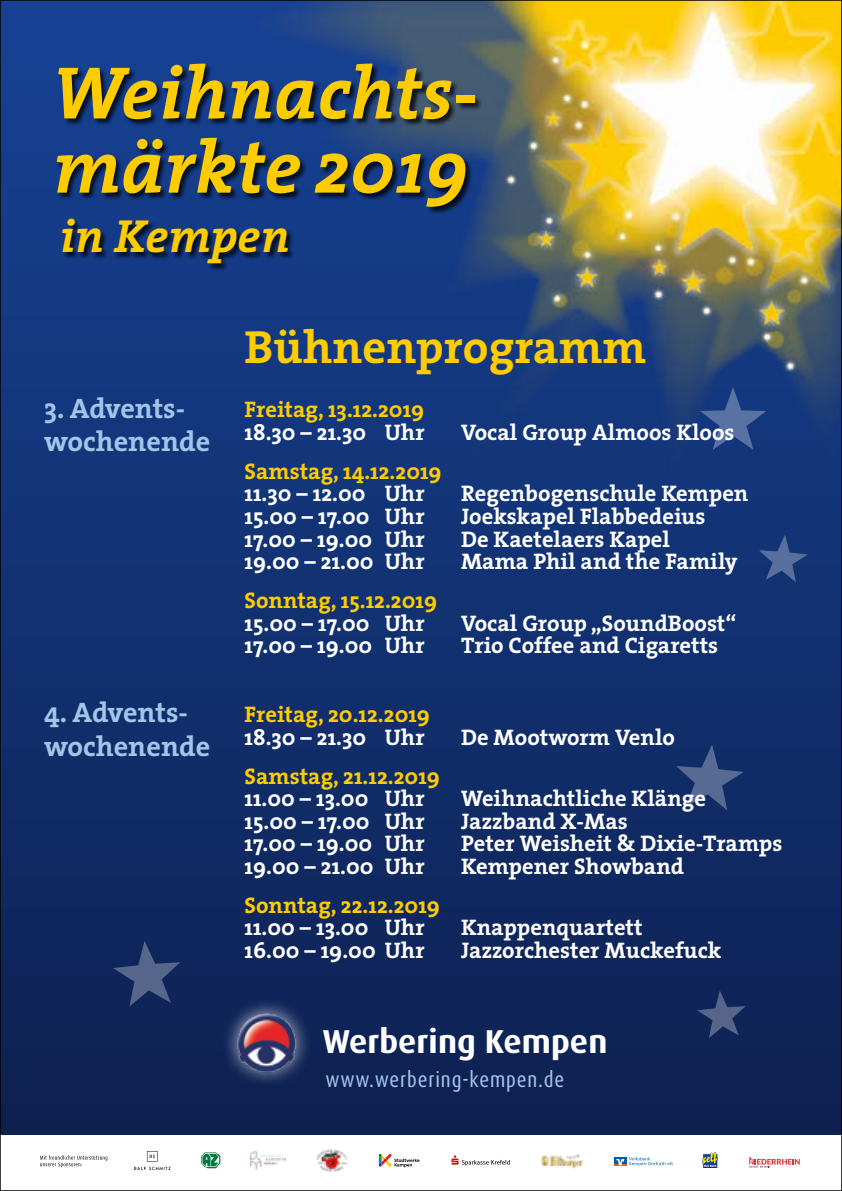
<style>
.page{position:relative;width:842px;height:1191px;background:#fff}
.page>*{position:absolute;margin:0;border:0;box-sizing:border-box;transform-origin:0 0}
.t1{font:italic 700 75px/74.2px "The Serif";color:#fc0}
.t2{font:700 46.6px "The Serif";color:#fc0}
.t3{font:italic 700 46.6px "The Serif";letter-spacing:-.005em;color:#fc0}
.t4{font:700 33.2px "Dax";color:#fff}
.t5{font:700 28.2px/34px "The Serif";color:#a3c5e9}
.t6{font:700 22.6px "The Serif";color:#fff}
.t7{font:700 22.6px "The Serif";color:#fc0}
.t8{font:21.6px "Dax Condensed";letter-spacing:.04em;color:#a3c5e9}
</style>
<div class="page">
<div style="left:0;top:0;width:842px;height:1134px;background:linear-gradient(to bottom,#1a4593,#0c2052)"></div>
<img style="left:241px;top:2px;width:599px;height:500px">
<div style="left:221px;top:997px;width:92px;height:91px;background:#fff;opacity:.75"></div>
<img style="left:231px;top:1010px;width:71px;height:88px">
<svg style="left:113px;top:940px;width:67px;height:66px"></svg>
<svg style="left:697px;top:990px;width:49px;height:48px"></svg>
<svg style="left:759px;top:535px;width:49px;height:47px"></svg>
<svg style="left:700px;top:387px;width:66px;height:63px"></svg>
<svg style="left:676px;top:744px;width:68px;height:66px"></svg>
<div style="left:63px;top:219px;width:232px;height:52px;background:#000;opacity:.75"></div>
<svg style="left:40px;top:1155px;width:67px;height:12px"></svg>
<svg style="left:451px;top:1155px;width:59px;height:10px"></svg>
<svg style="left:614px;top:1157px;width:59px;height:9px"></svg>
<img style="left:541px;top:1154px;width:42px;height:15px">
<svg style="left:702px;top:1151px;width:16px;height:16px"></svg>
<svg style="left:201px;top:1152px;width:19px;height:16px"></svg>
<svg style="left:134px;top:1151px;width:37px;height:19px"></svg>
<img style="left:251px;top:1152px;width:35px;height:17px">
<img style="left:316px;top:1150px;width:31px;height:21px">
<svg style="left:749px;top:1157px;width:51px;height:11px"></svg>
<svg style="left:379px;top:1153px;width:40px;height:14px"></svg>
<div style="left:57px;top:63px;width:425px;height:151px;background:#000;opacity:.75"></div>
<h1 class="t1" style="left:52px;top:54px;width:427px">Weihnachts&shy;märkte 2019</h1>
<h2 class="t3" style="left:59px;top:197px;width:232px">in Kempen</h2>
<p class="t5" style="left:44px;top:390px;width:168px">3. Advents&shy;wochenende</p>
<p class="t5" style="left:44px;top:695px;width:168px">4. Advents&shy;wochenende</p>
<h2 class="t2" style="left:245px;top:308px;width:403px">Bühnenprogramm</h2>
<p class="t7" style="left:245px;top:391px;width:181px">Freitag, 13.12.2019</p>
<p class="t6" style="left:245px;top:413px;width:182px">18.30 – 21.30 Uhr</p>
<p class="t6" style="left:461px;top:413px;width:275px">Vocal Group Almoos Kloos</p>
<p class="t7" style="left:245px;top:452px;width:199px">Samstag, 14.12.2019</p>
<p class="t6" style="left:245px;top:475px;width:182px">11.30 – 12.00 Uhr</p>
<p class="t6" style="left:461px;top:475px;width:289px">Regenbogenschule Kempen</p>
<p class="t6" style="left:245px;top:497px;width:182px">15.00 – 17.00 Uhr</p>
<p class="t6" style="left:461px;top:497px;width:246px">Joekskapel Flabbedeius</p>
<p class="t6" style="left:245px;top:520px;width:182px">17.00 – 19.00 Uhr</p>
<p class="t6" style="left:461px;top:520px;width:211px">De Kaetelaers Kapel</p>
<p class="t6" style="left:245px;top:542px;width:182px">19.00 – 21.00 Uhr</p>
<p class="t6" style="left:461px;top:542px;width:278px">Mama Phil and the Family</p>
<p class="t7" style="left:245px;top:581px;width:194px">Sonntag, 15.12.2019</p>
<p class="t6" style="left:245px;top:604px;width:182px">15.00 – 17.00 Uhr</p>
<p class="t6" style="left:461px;top:604px;width:277px">Vocal Group „SoundBoost“</p>
<p class="t6" style="left:245px;top:626px;width:182px">17.00 – 19.00 Uhr</p>
<p class="t6" style="left:461px;top:626px;width:259px">Trio Coffee and Cigaretts</p>
<p class="t7" style="left:245px;top:695px;width:187px">Freitag, 20.12.2019</p>
<p class="t6" style="left:245px;top:718px;width:182px">18.30 – 21.30 Uhr</p>
<p class="t6" style="left:461px;top:718px;width:215px">De Mootworm Venlo</p>
<p class="t7" style="left:245px;top:757px;width:197px">Samstag, 21.12.2019</p>
<p class="t6" style="left:245px;top:779px;width:182px">11.00 – 13.00 Uhr</p>
<p class="t6" style="left:461px;top:779px;width:247px">Weihnachtliche Klänge</p>
<p class="t6" style="left:245px;top:802px;width:182px">15.00 – 17.00 Uhr</p>
<p class="t6" style="left:461px;top:802px;width:168px">Jazzband X-Mas</p>
<p class="t6" style="left:245px;top:825px;width:182px">17.00 – 19.00 Uhr</p>
<p class="t6" style="left:461px;top:825px;width:323px">Peter Weisheit &amp; Dixie-Tramps</p>
<p class="t6" style="left:245px;top:847px;width:182px">19.00 – 21.00 Uhr</p>
<p class="t6" style="left:461px;top:847px;width:225px">Kempener Showband</p>
<p class="t7" style="left:245px;top:886px;width:197px">Sonntag, 22.12.2019</p>
<p class="t6" style="left:245px;top:908px;width:182px">11.00 – 13.00 Uhr</p>
<p class="t6" style="left:461px;top:908px;width:183px">Knappenquartett</p>
<p class="t6" style="left:245px;top:931px;width:182px">16.00 – 19.00 Uhr</p>
<p class="t6" style="left:461px;top:931px;width:262px">Jazzorchester Muckefuck</p>
<h3 class="t4" style="left:323px;top:1023px;width:286px">Werbering Kempen</h3>
<p class="t8" style="left:325px;top:1067px;width:240px">www.werbering-kempen.de</p>
</div>
